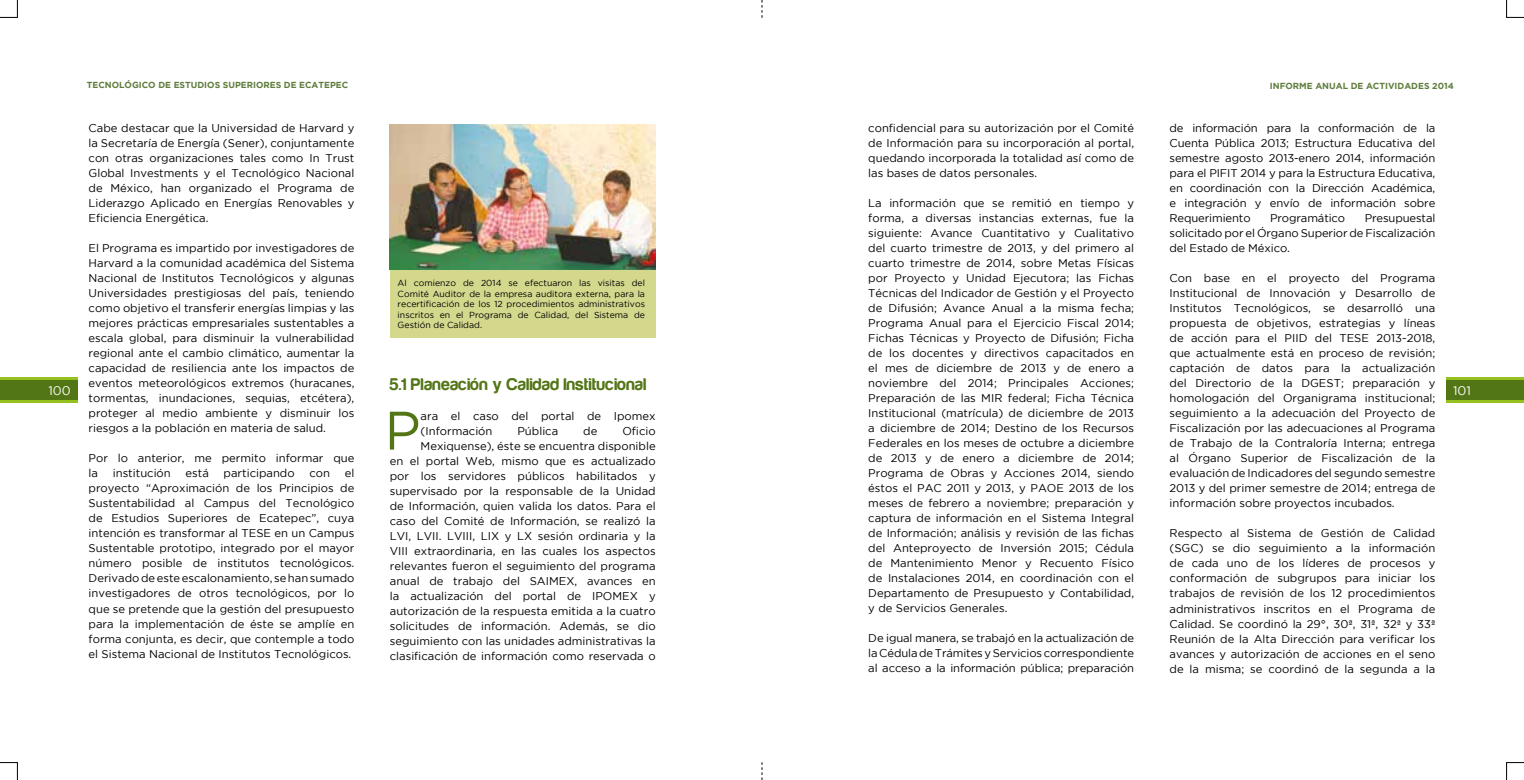
<style>
.page{position:relative;width:1524px;height:780px;background:#fff}
.page>*{position:absolute;margin:0;border:0;box-sizing:border-box;transform-origin:0 0}
.t1{font:54.12px "Gotham";color:#527516}
.t2{font:17.5px "Harabara";letter-spacing:.025em;color:#527516}
.t3{font:12.5px "Gotham";color:#fff}
.t4{font:11.25px/15px "Gotham";color:#000;text-align:justify}
.t5{font:8.75px/10.5px "Gotham";color:#000;text-align:justify}
.t6{font:700 8.75px "Gotham";color:#5f7d3c}
</style>
<div class="page">
<div style="left:0;top:377px;width:78px;height:25px;background:#95c11f"></div>
<div style="left:1446px;top:377px;width:78px;height:25px;background:#95c11f"></div>
<div style="left:0;top:380px;width:78px;height:20px;background:#527516"></div>
<div style="left:1446px;top:380px;width:78px;height:20px;background:#527516"></div>
<svg style="left:1506px;top:0;width:18px;height:18px"></svg>
<svg style="left:1506px;top:762px;width:18px;height:18px"></svg>
<svg style="left:0;top:0;width:18px;height:18px"></svg>
<svg style="left:0;top:762px;width:18px;height:18px"></svg>
<svg style="left:761px;top:0;width:1px;height:18px"></svg>
<svg style="left:761px;top:762px;width:1px;height:18px"></svg>
<img style="left:390px;top:124px;width:265px;height:146px">
<div style="left:390px;top:270px;width:266px;height:67px;background:#d3d88d"></div>
<p class="t6" style="left:87px;top:80px;width:263px">TECNOLÓGICO DE ESTUDIOS SUPERIORES DE ECATEPEC</p>
<p class="t6" style="left:1270px;top:80px;width:185px">INFORME ANUAL DE ACTIVIDADES 2014</p>
<p class="t4" style="left:89px;top:121px;width:267px">Cabe destacar que la Universidad de Harvard y la Secretaría de Energía (Sener), conjuntamente con otras organizaciones tales como In Trust Global Investments y el Tecnológico Nacional de México, han organizado el Programa de Liderazgo Aplicado en Energías Renovables y Eficiencia Energética.</p>
<p class="t4" style="left:89px;top:241px;width:267px">El Programa es impartido por investigadores de Harvard a la comunidad académica del Sistema Nacional de Institutos Tecnológicos y algunas Universidades prestigiosas del país, teniendo como objetivo el transferir energías limpias y las mejores prácticas empresariales sustentables a escala global, para disminuir la vulnerabilidad regional ante el cambio climático, aumentar la capacidad de resiliencia ante los impactos de eventos meteorológicos extremos (huracanes, tormentas, inundaciones, sequias, etcétera), proteger al medio ambiente y disminuir los riesgos a la población en materia de salud.</p>
<p class="t4" style="left:89px;top:451px;width:267px">Por lo anterior, me permito informar que la</p>
<p class="t4" style="left:868px;top:121px;width:267px">confidencial para su autorización por el Comité de Información para su incorporación al portal, quedando incorporada la totalidad así como de las bases de datos personales.</p>
<p class="t4" style="left:868px;top:196px;width:267px">La información que se remitió en tiempo y forma, a diversas instancias externas, fue la siguiente: Avance Cuantitativo y Cualitativo del cuarto trimestre de 2013, y del primero al cuarto trimestre de 2014, sobre Metas Físicas por Proyecto y Unidad Ejecutora; las Fichas Técnicas del Indicador de Gestión y el Proyecto de Difusión; Avance Anual a la misma fecha; Programa Anual para el Ejercicio Fiscal 2014; Fichas Técnicas y Proyecto de Difusión; Ficha de los docentes y directivos capacitados en el mes de diciembre de 2013 y de enero a noviembre del 2014; Principales Acciones; Preparación de las MIR federal; Ficha Técnica Institucional (matrícula) de diciembre de 2013 a diciembre de 2014; Destino de los Recursos Federales en los meses de octubre a diciembre de 2013 y de enero a diciembre de 2014; Programa de Obras y Acciones 2014, siendo éstos el PAC 2011 y 2013, y PAOE 2013 de los meses de febrero a noviembre; preparación y captura de información en el Sistema Integral de Información; análisis y revisión de las fichas del Anteproyecto de Inversión 2015; Cédula de Mantenimiento Menor y Recuento Físico de Instalaciones 2014, en coordinación con el Departamento de Presupuesto y Contabilidad, y de Servicios Generales.</p>
<p class="t4" style="left:868px;top:630px;width:267px">De igual manera, se trabajó en la actualización de la Cédula de Trámites y Servicios correspondiente al acceso a la información pública; preparación</p>
<p class="t4" style="left:1169px;top:121px;width:267px">de información para la conformación de la Cuenta Pública 2013; Estructura Educativa del semestre agosto 2013-enero 2014, información para el PIFIT 2014 y para la Estructura Educativa, en coordinación con la Dirección Académica, e integración y envío de información sobre Requerimiento</p>
<p class="t4" style="left:1270px;top:211px;width:77px">Programático</p>
<p class="t4" style="left:1169px;top:211px;width:267px;text-indent:195px">Presupuestal solicitado por el Órgano Superior de Fiscalización del Estado de México.</p>
<p class="t4" style="left:1169px;top:271px;width:267px">Con base en el proyecto del Programa Institucional de Innovación y Desarrollo de Institutos Tecnológicos, se desarrolló una propuesta de objetivos, estrategias y líneas de acción para el PIID del TESE 2013-2018, que actualmente está en proceso de revisión; captación de datos para la actualización del Directorio de la DGEST; preparación y homologación del Organigrama institucional; seguimiento a la adecuación del Proyecto de Fiscalización por las adecuaciones al Programa de Trabajo de la Contraloría Interna; entrega al Órgano Superior de Fiscalización de la evaluación de Indicadores del segundo semestre 2013 y del primer semestre de 2014; entrega de información sobre proyectos incubados.</p>
<p class="t4" style="left:1169px;top:525px;width:267px">Respecto al Sistema de Gestión de Calidad (SGC) se dio seguimiento a la información de cada uno de los líderes de procesos y conformación de subgrupos para iniciar los trabajos de revisión de los 12 procedimientos administrativos inscritos en el Programa de Calidad. Se coordinó la 29°, 30ª, 31ª, 32ª y 33ª Reunión de la Alta Dirección para verificar los avances y autorización de acciones en el seno de la misma; se coordinó de la segunda a la</p>
<p class="t5" style="left:398px;top:278px;width:249px">Al comienzo de 2014 se efectuaron las visitas del Comité Auditor de la empresa auditora externa, para la recertificación de los 12 procedimientos administrativos inscritos en el Programa de Calidad, del Sistema de Gestión de Calidad.</p>
<h2 class="t2" style="left:390px;top:374px;width:258px">5.1 Planeación y Calidad Institucional</h2>
<h1 class="t1" style="left:384px;top:400px;width:38px">P</h1>
<p class="t4" style="left:421px;top:408px;width:236px">ara el caso del portal de Ipomex (Información</p>
<p class="t3" style="left:48px;top:383px;width:24px">100</p>
<p class="t3" style="left:1453px;top:383px;width:19px">101</p>
<p class="t4" style="left:517px;top:423px;width:42px">Pública</p>
<p class="t4" style="left:583px;top:423px;width:16px">de</p>
<p class="t4" style="left:390px;top:423px;width:267px;text-align:right">Oficio<br>Mexiquense), éste se encuentra disponible<br>en el portal Web, mismo que es actualizado por los servidores públicos habilitados y supervisado por la responsable de la Unidad de Información, quien valida los datos. Para el caso del Comité de Información, se realizó la LVI, LVII. LVIII, LIX y LX sesión ordinaria y la VIII extraordinaria, en las cuales los aspectos relevantes fueron el seguimiento del programa anual de trabajo del SAIMEX, avances en la actualización del portal de IPOMEX y autorización de la respuesta emitida a la cuatro solicitudes de información. Además, se dio seguimiento con las unidades administrativas la clasificación de información como reservada o</p>
<p class="t4" style="left:113px;top:466px;width:60px">institución</p>
<p class="t4" style="left:186px;top:466px;width:25px">está</p>
<p class="t4" style="left:224px;top:466px;width:73px">participando</p>
<p class="t4" style="left:309px;top:466px;width:22px">con</p>
<p class="t4" style="left:89px;top:466px;width:267px;text-indent:256px">el proyecto “Aproximación de los Principios de Sustentabilidad al Campus del Tecnológico de Estudios Superiores de Ecatepec”, cuya intención es transformar al TESE en un Campus Sustentable prototipo, integrado por el mayor número posible de institutos tecnológicos.<br>Derivado de este escalonamiento, se han sumado investigadores de otros tecnológicos, por lo que se pretende que la gestión del presupuesto para la implementación de éste se amplíe en forma conjunta, es decir, que contemple a todo el Sistema Nacional de Institutos Tecnológicos.</p>
</div>
